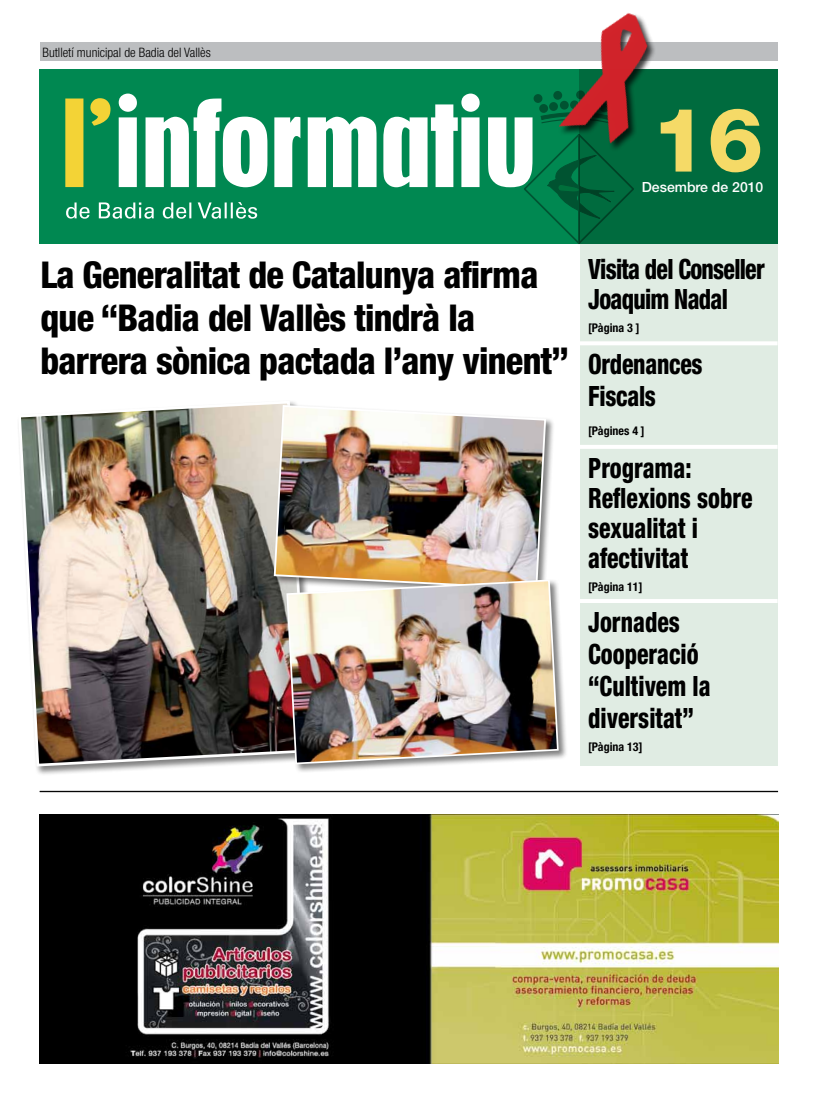
<style>
.page{position:relative;width:823px;height:1106px;background:#fff}
.page>*{position:absolute;margin:0;border:0;box-sizing:border-box;transform-origin:0 0}
.t1{font:800 88.8px "Helvetica Neue LT Std";color:#f5da67}
.t2{font:800 condensed 37px/43px "Helvetica Neue LT Std";letter-spacing:-.02em;color:#000}
.t3{font:800 condensed 28px/32px "Helvetica Neue LT Std";color:#000;scale:.85 1}
.t4{font:800 condensed 28px/30px "Helvetica Neue LT Std";letter-spacing:-.03em;color:#000;scale:.85 1}
.t5{font:500 14px "Helvetica Neue LT Std";color:#fff}
.t6{font:300 condensed 13px "Helvetica Neue LT Std";color:#000}
.t7{font:700 condensed 12px "Helvetica Neue LT Std";color:#000}
</style>
<div class="page">
<div style="left:578px;top:69px;width:199px;height:175px;background:#006b3e"></div>
<div style="left:40px;top:69px;width:538px;height:175px;background:#008851"></div>
<svg style="left:66px;top:202px;width:191px;height:17px"></svg>
<div style="left:539px;top:104px;width:8px;height:9px;background:#005331;border-radius:50%"></div>
<svg style="left:548px;top:102px;width:9px;height:9px"></svg>
<svg style="left:540px;top:112px;width:15px;height:12px"></svg>
<svg style="left:524px;top:132px;width:110px;height:112px"></svg>
<div style="left:533px;top:94px;width:9px;height:9px;background:#005331;border-radius:50%"></div>
<svg style="left:119px;top:94px;width:413px;height:93px;fill:#fff"></svg>
<svg style="left:65px;top:98px;width:45px;height:89px"></svg>
<div style="left:579px;top:244px;width:198px;height:521px;background:#e0ece3"></div>
<hr style="left:579px;top:341px;width:198px;height:4px;background:#fff">
<hr style="left:579px;top:445px;width:198px;height:4px;background:#fff">
<hr style="left:579px;top:599px;width:198px;height:4px;background:#fff">
<hr style="left:40px;top:791px;width:737px;height:1px;background:#000">
<div style="left:40px;top:43px;width:737px;height:18px;background:#bcbec0"></div>
<img style="left:19px;top:401px;width:277px;height:367px">
<div style="left:272px;top:404px;width:283px;height:195px;background:#000;opacity:.5"></div>
<img style="left:272px;top:404px;width:274px;height:187px">
<div style="left:285px;top:578px;width:282px;height:195px;background:#000;opacity:.5"></div>
<img style="left:285px;top:578px;width:274px;height:187px">
<img style="left:555px;top:13px;width:112px;height:139px">
<img style="left:40px;top:814px;width:737px;height:249px">
<p class="t6" style="left:43px;top:45px;width:170px">Butlletí municipal de Badia del Vallès</p>
<h1 class="t1" style="left:651px;top:87px;width:113px">16</h1>
<p class="t5" style="left:641px;top:179px;width:123px">Desembre de 2010</p>
<h2 class="t2" style="left:40px;top:253px;width:529px">La Generalitat de Catalunya afirma que “Badia del Vallès tindrà la barrera sònica pactada l’any vinent”</h2>
<p class="t4" style="left:587px;top:253px;width:209px">Visita del Conseller<br>Joaquim Nadal</p>
<p class="t7" style="left:587px;top:320px;width:53px">[Pàgina 3 ]</p>
<p class="t3" style="left:587px;top:347px;width:136px">Ordenances<br>Fiscals</p>
<p class="t7" style="left:587px;top:423px;width:58px">[Pàgines 4 ]</p>
<p class="t3" style="left:587px;top:452px;width:195px;line-height:30px">Programa:<br>Reflexions sobre sexualitat i afectivitat</p>
<p class="t7" style="left:587px;top:579px;width:56px">[Pàgina 11]</p>
<p class="t3" style="left:587px;top:605px;width:146px">Jornades<br>Cooperació “Cultivem la diversitat”</p>
<p class="t7" style="left:587px;top:739px;width:56px">[Pàgina 13]</p>
</div>
